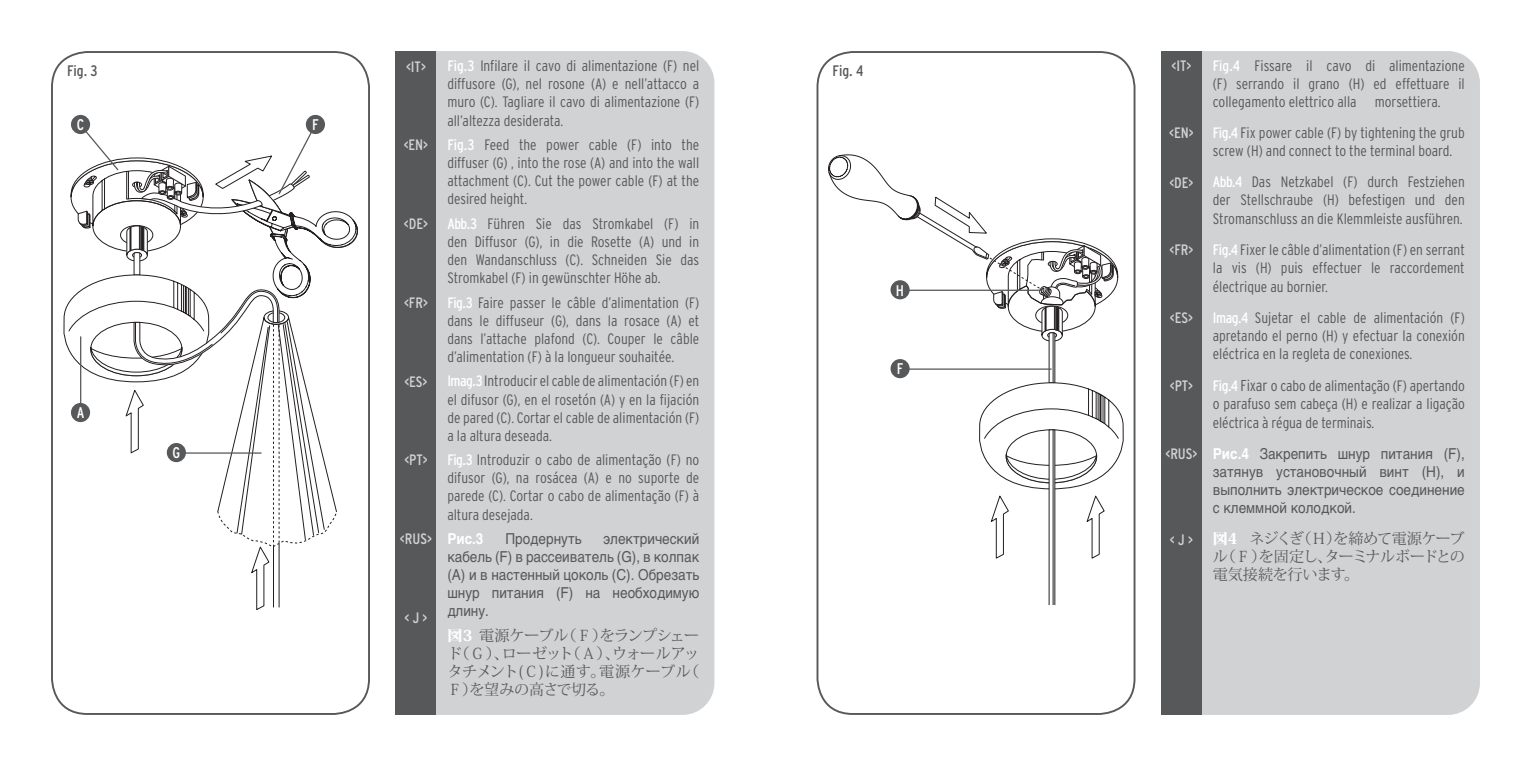
<style>
.page{position:relative;width:1531px;height:766px;background:#fff}
.page>*{position:absolute;margin:0;border:0;box-sizing:border-box;transform-origin:0 0}
.t1{font:condensed 15.53px "Interstate";color:#fff}
.t2{font:condensed 15.3px "Interstate";color:#57585a}
.t3{font:300 condensed 15.08px/18px "Interstate";color:#57585a;text-align:justify}
.t4{font:15.08px/18px "Helvetica";color:#57585a;text-align:justify;scale:.9 1}
.t5{font:15.08px/18px "Koz Min Pro";letter-spacing:-.035em;color:#57585a;text-align:justify}
.t6{font:condensed 15.08px "Interstate";color:#d1d2d4}
.t7{font:700 15.08px "Helvetica Cyr";color:#fff;scale:.9 1}
.s1{font-weight:400;color:#fff}
.s2{font-family:"Helvetica"}
.s3{font-weight:800;color:#fff}
.s4{font-size:15.75px}
.s5{font-family:"Helvetica Cyr";font-weight:700;color:#fff}
.s6{font-weight:700;color:#fff}
</style>
<div class="page">
<div style="left:436px;top:51px;width:278px;height:663px;background:#d1d2d4"></div>
<div style="left:1202px;top:51px;width:278px;height:663px;background:#d1d2d4"></div>
<div style="left:395px;top:51px;width:41px;height:663px;background:#57585a"></div>
<div style="left:1161px;top:51px;width:41px;height:663px;background:#57585a"></div>
<div style="left:51px;top:51px;width:319px;height:663px;border:2px solid #57585a;border-radius:35px"></div>
<svg style="left:828px;top:154px;width:296px;height:451px"></svg>
<div style="left:816px;top:51px;width:319px;height:663px;border:2px solid #57585a;border-radius:35px"></div>
<div style="left:71px;top:115px;width:19px;height:19px;background:#57585a;border-radius:50%"></div>
<svg style="left:63px;top:123px;width:295px;height:487px"></svg>
<div style="left:306px;top:115px;width:19px;height:19px;background:#57585a;border-radius:50%"></div>
<hr style="left:80px;top:336px;width:1px;height:77px;background:#57585a">
<div style="left:71px;top:403px;width:19px;height:19px;background:#57585a;border-radius:50%"></div>
<hr style="left:176px;top:452px;width:85px;height:1px;background:#57585a">
<div style="left:167px;top:443px;width:19px;height:19px;background:#57585a;border-radius:50%"></div>
<hr style="left:900px;top:289px;width:142px;height:2px;background:#57585a">
<div style="left:890px;top:280px;width:19px;height:19px;background:#57585a;border-radius:50%"></div>
<hr style="left:900px;top:368px;width:151px;height:1px;background:#57585a">
<div style="left:890px;top:359px;width:19px;height:19px;background:#57585a;border-radius:50%"></div>
<p class="t3" style="left:447px;top:57px;width:253px"><span class="s1">Fig.3</span> Infilare il cavo di alimentazione (F) nel diffusore (G), nel rosone (A) e nell’attacco a muro (C). Tagliare il cavo di alimentazione (F) all’altezza desiderata.</p>
<p class="t3" style="left:447px;top:135px;width:253px"><span class="s1">Fig.3</span> Feed the power cable (F) into the diffuser (G) , into the rose (A) and into the wall attachment (C). Cut the power cable (F) at the desired height.</p>
<p class="t3" style="left:447px;top:214px;width:253px"><span class="s1">Abb.3</span> Führen Sie das Stromkabel (F) in den Diffusor (G), in die Rosette (A) und in den Wandanschluss (C). Schneiden Sie das Stromkabel (F) in gewünschter Höhe ab.</p>
<p class="t3" style="left:447px;top:293px;width:253px"><span class="s1">Fig.3</span> Faire passer le câble d’alimentation (F) dans le diffuseur (G), dans la rosace (A) et dans l’attache plafond (C). Couper le câble d’alimentation (F) à la longueur souhaitée.</p>
<p class="t3" style="left:447px;top:372px;width:253px"><span class="s1">Imag.3</span> Introducir el cable de alimentación (F) en el difusor (G), en el rosetón (A) y en la fijación de pared (C). Cortar el cable de alimentación (F) a la altura deseada.</p>
<p class="t3" style="left:447px;top:450px;width:253px"><span class="s1">Fig.3</span> Introduzir o cabo de alimentação (F) no difusor (G), na rosácea (A) e no suporte de parede (C). Cortar o cabo de alimentação (F) à altura desejada.</p>
<p class="t7" style="left:447px;top:530px;width:42px">Рис<span class="s2">.3</span></p>
<p class="t4" style="left:505px;top:530px;width:86px">Продернуть</p>
<p class="t6" style="left:406px;top:58px;width:21px">&lt;IT&gt;</p>
<p class="t2" style="left:67px;top:62px;width:32px">Fig. 3</p>
<p class="t2" style="left:832px;top:62px;width:32px">Fig. 4</p>
<p class="t1" style="left:77px;top:116px;width:9px">C</p>
<p class="t1" style="left:312px;top:116px;width:8px">F</p>
<p class="t6" style="left:404px;top:136px;width:26px">&lt;EN&gt;</p>
<p class="t6" style="left:404px;top:215px;width:26px">&lt;DE&gt;</p>
<p class="t6" style="left:404px;top:294px;width:25px">&lt;FR&gt;</p>
<p class="t6" style="left:404px;top:373px;width:25px">&lt;ES&gt;</p>
<p class="t1" style="left:77px;top:404px;width:9px">A</p>
<p class="t1" style="left:172px;top:444px;width:9px">G</p>
<p class="t6" style="left:404px;top:451px;width:25px">&lt;PT&gt;</p>
<p class="t4" style="left:447px;top:530px;width:281px;text-indent:156px">электрический кабель (F) в рассеиватель (G), в колпак (A) и в настенный цоколь (C). Обрезать шнур питания (F) на необходимую длину.</p>
<p class="t5" style="left:447px;top:625px;width:253px"><span class="s3">図3</span> 電源ケーブル（Ｆ）をランプシェード（Ｇ）、ローゼット（Ａ）、ウォールアッタチメント(Ｃ)に通す。電源ケーブル（Ｆ）を望みの高さで切る。</p>
<p class="t6" style="left:400px;top:530px;width:33px">&lt;RUS&gt;</p>
<p class="t6" style="left:404px;top:608px;width:25px">&lt; J &gt;</p>
<p class="t1" style="left:896px;top:281px;width:10px">H</p>
<p class="t1" style="left:897px;top:360px;width:8px">F</p>
<p class="t6" style="left:1171px;top:57px;width:21px">&lt;IT&gt;</p>
<p class="t6" style="left:1169px;top:125px;width:26px">&lt;EN&gt;</p>
<p class="t6" style="left:1169px;top:174px;width:26px">&lt;DE&gt;</p>
<p class="t6" style="left:1169px;top:241px;width:25px">&lt;FR&gt;</p>
<p class="t6" style="left:1170px;top:309px;width:25px">&lt;ES&gt;</p>
<p class="t6" style="left:1170px;top:377px;width:25px">&lt;PT&gt;</p>
<p class="t6" style="left:1165px;top:445px;width:33px">&lt;RUS&gt;</p>
<p class="t6" style="left:1170px;top:530px;width:25px">&lt; J &gt;</p>
<p class="t3" style="left:1213px;top:57px;width:253px"><span class="s1">Fig.4</span> Fissare il cavo di alimentazione (F) serrando il grano (H) ed effettuare il collegamento elettrico alla morsettiera.</p>
<p class="t3" style="left:1213px;top:124px;width:253px"><span class="s1">Fig.4</span> Fix power cable (F) by tightening the grub screw (H) and connect to the terminal board.</p>
<p class="t3" style="left:1213px;top:172px;width:253px"><span class="s1">Abb.4</span> Das Netzkabel (F) durch Festziehen der Stellschraube (H) befestigen und den Stromanschluss an die Klemmleiste ausführen.</p>
<p class="t3" style="left:1213px;top:240px;width:253px"><span class="s1">Fig.4</span> Fixer le câble d’alimentation (F) en serrant la vis (H) puis effectuer le raccordement électrique au bornier.</p>
<p class="t3" style="left:1213px;top:308px;width:253px"><span class="s1">Imag.4</span> Sujetar el cable de alimentación (F) apretando el perno (H) y efectuar la conexión eléctrica en la regleta de conexiones.</p>
<p class="t3" style="left:1213px;top:376px;width:253px"><span class="s1">Fig.4</span> <span class="s4">Fixar</span> o cabo de alimentação (F) apertando o parafuso sem cabeça (H) e realizar a ligação eléctrica à régua de terminais.</p>
<p class="t4" style="left:1213px;top:445px;width:281px"><span class="s5">Рис</span><span class="s6">.4</span> Закрепить шнур питания (F), затянув установочный винт (Н), и выполнить электрическое соединение с клеммной колодкой.</p>
<p class="t5" style="left:1213px;top:529px;width:253px"><span class="s3">図4</span> ネジくぎ（Ｈ）を締めて電源ケーブル（Ｆ）を固定し、ターミナルボードとの電気接続を行います。</p>
</div>
